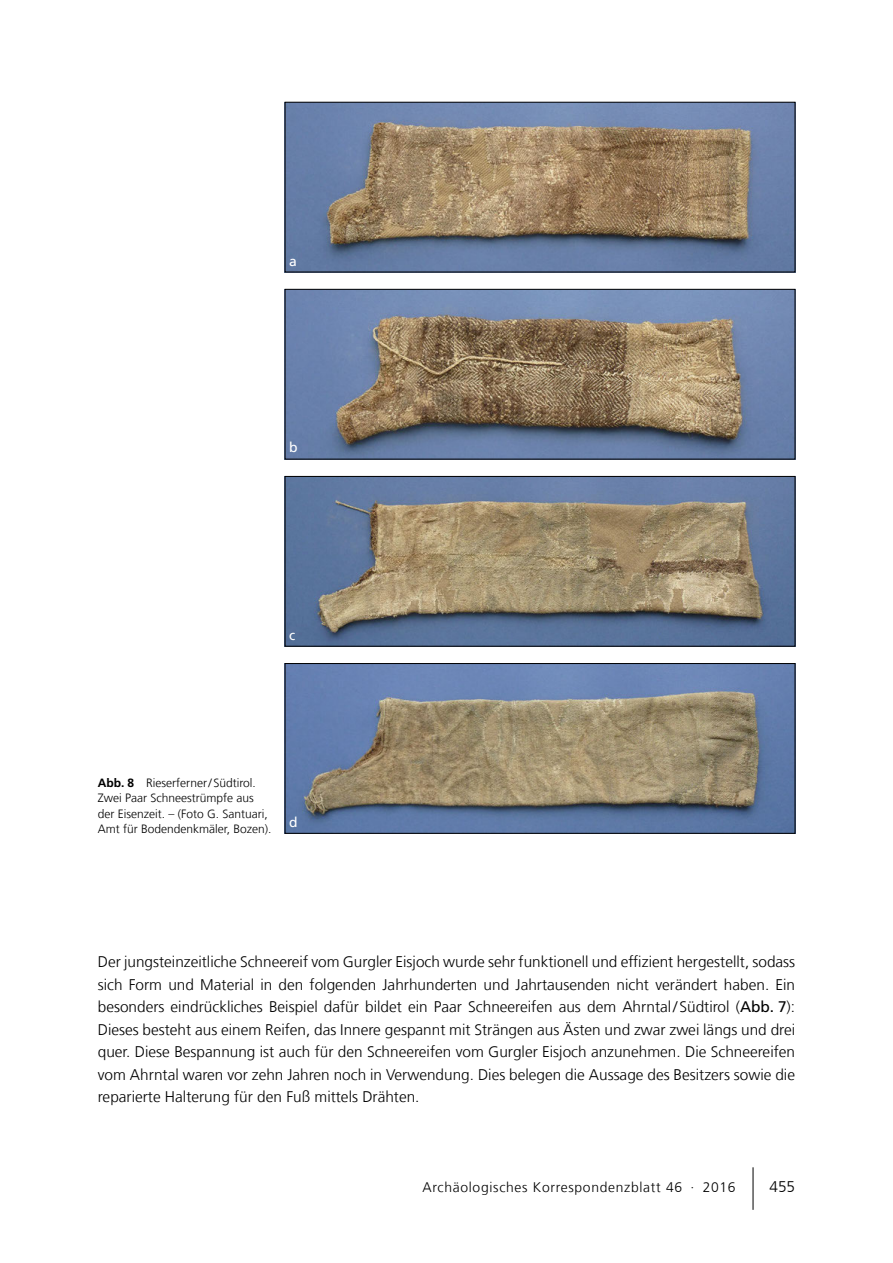
<style>
.page{position:relative;width:893px;height:1263px;background:#fff}
.page>*{position:absolute;margin:0;border:0;box-sizing:border-box;transform-origin:0 0}
.t1{font:300 15.3px/22.5px "Frutiger LT Com";color:#000;text-align:justify}
.t2{font:13.8px "Frutiger LT Com Light 2";letter-spacing:.05em;color:#000}
.t3{font:13.8px "Frutiger LT Com";color:#fff}
.t4{font:300 12px/15.5px "Frutiger LT Com";color:#000}
.s1{font-weight:700}
.s2{font-weight:400}
</style>
<div class="page">
<hr style="left:753px;top:1167px;width:1px;height:43px;background:#000">
<img style="left:287px;top:104px;width:506px;height:166px">
<div style="left:285px;top:102px;width:510px;height:170px;border:1px solid #000"></div>
<img style="left:287px;top:291px;width:506px;height:166px">
<div style="left:285px;top:289px;width:510px;height:170px;border:1px solid #000"></div>
<img style="left:287px;top:478px;width:506px;height:166px">
<div style="left:285px;top:476px;width:510px;height:170px;border:1px solid #000"></div>
<img style="left:287px;top:665px;width:506px;height:166px">
<div style="left:285px;top:663px;width:510px;height:170px;border:1px solid #000"></div>
<p class="t3" style="left:289px;top:253px;width:9px">a</p>
<p class="t3" style="left:289px;top:439px;width:10px">b</p>
<p class="t3" style="left:289px;top:627px;width:8px">c</p>
<p class="t4" style="left:98px;top:775px;width:175px"><span class="s1">Abb. 8</span> Rieserferner/Südtirol.<br>Zwei Paar Schneestrümpfe aus der Eisenzeit. – (Foto G. Santuari,<br>Amt für Bodendenkmäler, Bozen).</p>
<p class="t3" style="left:289px;top:814px;width:10px">d</p>
<p class="t1" style="left:98px;top:951px;width:699px">Der jungsteinzeitliche Schneereif vom Gurgler Eisjoch wurde sehr funktionell und effizient hergestellt, sodass sich Form und Material in den folgenden Jahrhunderten und Jahrtausenden nicht verändert haben. Ein besonders eindrückliches Beispiel dafür bildet ein Paar Schneereifen aus dem Ahrntal/ Südtirol (<span class="s2">Abb. 7</span>):<br>Dieses besteht aus einem Reifen, das Innere gespannt mit Strängen aus Ästen und zwar zwei längs und drei quer. Diese Bespannung ist auch für den Schneereifen vom Gurgler Eisjoch anzunehmen. Die Schneereifen vom Ahrntal waren vor zehn Jahren noch in Verwendung. Dies belegen die Aussage des Besitzers sowie die reparierte Halterung für den Fuß mittels Drähten.</p>
<p class="t2" style="left:423px;top:1179px;width:315px">Archäologisches Korrespondenzblatt 46 · 2016</p>
<p class="t1" style="left:769px;top:1176px;width:27px">455</p>
</div>
